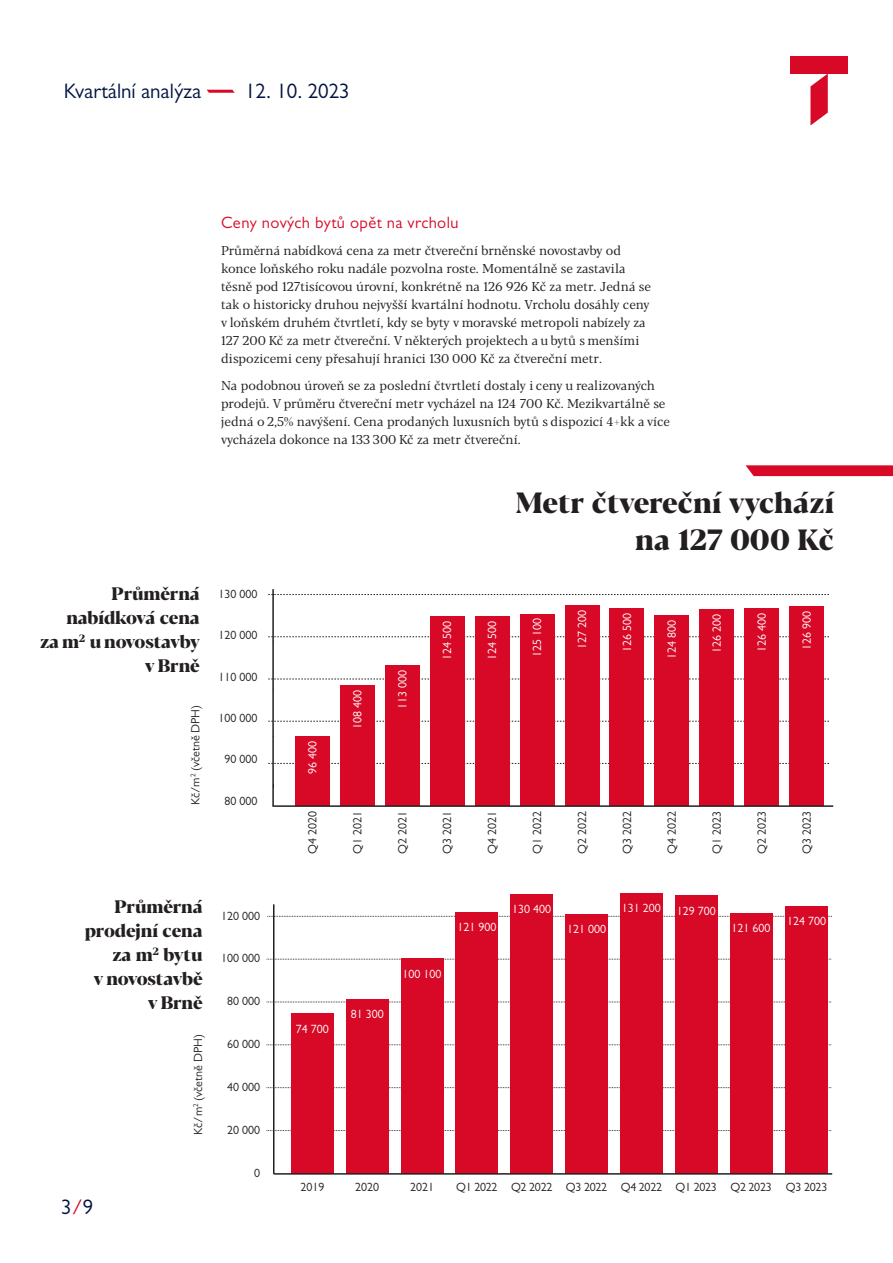
<style>
.page{position:relative;width:893px;height:1263px;background:#fff}
.page>*{position:absolute;margin:0;border:0;box-sizing:border-box;transform-origin:0 0}
.t1{font:800 29.1px/36.5px "Blacker Display";color:#231f20;text-align:right}
.t2{font:21px "Gill Sans MT Pro";color:#001340}
.t3{font:800 18px/24px "Blacker Display";letter-spacing:-.015em;color:#231f20;text-align:right}
.t4{font:16.5px "Gill Sans MT Pro";letter-spacing:.025em;color:#d70926}
.t5{font:12.75px/18px "Blacker Text";color:#231f20}
.t6{font:12px "Gill Sans MT Pro";color:#231f20}
.t7{font:12px "Gill Sans MT Pro";color:#fff}
.s1{color:#d70926}
</style>
<div class="page">
<svg style="left:207px;top:90px;width:28px;height:3px"></svg>
<svg style="left:810px;top:74px;width:18px;height:51px"></svg>
<div style="left:790px;top:56px;width:58px;height:18px;background:#d70926"></div>
<svg style="left:746px;top:465px;width:147px;height:11px;background:#d91631"></svg>
<svg style="left:268px;top:916px;width:564px;height:1px"></svg>
<svg style="left:267px;top:959px;width:565px;height:1px"></svg>
<svg style="left:267px;top:1002px;width:565px;height:1px"></svg>
<svg style="left:267px;top:1044px;width:565px;height:1px"></svg>
<svg style="left:267px;top:1087px;width:565px;height:1px"></svg>
<svg style="left:267px;top:1130px;width:565px;height:1px"></svg>
<hr style="left:273px;top:904px;width:1px;height:270px;background:#231f20">
<div style="left:291px;top:1014px;width:43px;height:160px;background:#d70926"></div>
<div style="left:346px;top:999px;width:42px;height:175px;background:#d70926"></div>
<div style="left:401px;top:959px;width:42px;height:215px;background:#d70926"></div>
<div style="left:456px;top:912px;width:42px;height:262px;background:#d70926"></div>
<div style="left:510px;top:894px;width:43px;height:280px;background:#d70926"></div>
<div style="left:565px;top:914px;width:43px;height:260px;background:#d70926"></div>
<div style="left:620px;top:893px;width:43px;height:281px;background:#d70926"></div>
<div style="left:730px;top:913px;width:42px;height:261px;background:#d70926"></div>
<div style="left:785px;top:906px;width:43px;height:268px;background:#d70926"></div>
<div style="left:675px;top:896px;width:42px;height:278px;background:#d70926"></div>
<hr style="left:274px;top:1173px;width:558px;height:1px;background:#231f20">
<svg style="left:268px;top:721px;width:561px;height:1px"></svg>
<svg style="left:268px;top:679px;width:561px;height:1px"></svg>
<svg style="left:268px;top:763px;width:561px;height:1px"></svg>
<svg style="left:268px;top:636px;width:561px;height:7px"></svg>
<svg style="left:268px;top:594px;width:561px;height:1px"></svg>
<div style="left:565px;top:605px;width:34px;height:201px;background:#d70926"></div>
<div style="left:430px;top:617px;width:34px;height:189px;background:#d70926"></div>
<div style="left:295px;top:736px;width:34px;height:70px;background:#d70926"></div>
<div style="left:520px;top:614px;width:34px;height:192px;background:#d70926"></div>
<div style="left:385px;top:666px;width:34px;height:140px;background:#d70926"></div>
<div style="left:475px;top:617px;width:34px;height:189px;background:#d70926"></div>
<div style="left:340px;top:685px;width:34px;height:121px;background:#d70926"></div>
<div style="left:610px;top:608px;width:34px;height:198px;background:#d70926"></div>
<div style="left:700px;top:609px;width:34px;height:197px;background:#d70926"></div>
<div style="left:655px;top:615px;width:34px;height:191px;background:#d70926"></div>
<div style="left:745px;top:609px;width:34px;height:197px;background:#d70926"></div>
<div style="left:790px;top:607px;width:34px;height:199px;background:#d70926"></div>
<hr style="left:272px;top:589px;width:2px;height:217px;background:#231f20">
<hr style="left:273px;top:805px;width:560px;height:2px;background:#231f20">
<h2 class="t2" style="left:64px;top:78px;width:139px">Kvartální analýza</h2>
<h2 class="t2" style="left:245px;top:78px;width:106px">12. 10. 2023</h2>
<p class="t4" style="left:221px;top:213px;width:239px">Ceny nových bytů opět na vrcholu</p>
<p class="t5" style="left:221px;top:242px;width:431px">Průměrná nabídková cena za metr čtvereční brněnské novostavby od konce loňského roku nadále pozvolna roste. Momentálně se zastavila těsně pod 127tisícovou úrovní, konkrétně na 126 926 Kč za metr. Jedná se tak o historicky druhou nejvyšší kvartální hodnotu. Vrcholu dosáhly ceny v loňském druhém čtvrtletí, kdy se byty v moravské metropoli nabízely za 127 200 Kč za metr čtvereční. V některých projektech a u bytů s menšími dispozicemi ceny přesahují hranici 130 000 Kč za čtvereční metr.</p>
<p class="t5" style="left:221px;top:377px;width:450px">Na podobnou úroveň se za poslední čtvrtletí dostaly i ceny u realizovaných prodejů. V průměru čtvereční metr vycházel na 124 700 Kč. Mezikvartálně se jedná o 2,5% navýšení. Cena prodaných luxusních bytů s dispozicí 4+kk a více vycházela dokonce na 133 300 Kč za metr čtvereční.</p>
<h3 class="t3" style="left:40px;top:583px;width:161px">Průměrná nabídková cena<br>za m<sup>2</sup> u novostavby v Brně</h3>
<p class="t6" style="left:188px;top:805px;width:102px;rotate:-90deg">Kč/m<sup>2</sup> (včetně DPH)</p>
<p class="t6" style="left:218px;top:587px;width:40px">130 000</p>
<p class="t6" style="left:218px;top:628px;width:40px">120 000</p>
<p class="t6" style="left:218px;top:669px;width:40px">110 000</p>
<p class="t6" style="left:218px;top:711px;width:40px">100 000</p>
<p class="t6" style="left:224px;top:752px;width:34px">90 000</p>
<p class="t6" style="left:224px;top:793px;width:34px">80 000</p>
<h3 class="t3" style="left:85px;top:896px;width:119px">Průměrná prodejní cena za m<sup>2</sup> bytu<br>v novostavbě v Brně</h3>
<h2 class="t2" style="left:61px;top:1194px;width:34px">3<span class="s1">/</span>9</h2>
<p class="t6" style="left:191px;top:1135px;width:102px;rotate:-90deg">Kč/m<sup>2</sup> (včetně DPH)</p>
<p class="t6" style="left:221px;top:908px;width:40px">120 000</p>
<p class="t6" style="left:221px;top:951px;width:40px">100 000</p>
<p class="t6" style="left:227px;top:994px;width:34px">80 000</p>
<p class="t6" style="left:227px;top:1037px;width:34px">60 000</p>
<p class="t6" style="left:227px;top:1080px;width:34px">40 000</p>
<p class="t6" style="left:227px;top:1123px;width:34px">20 000</p>
<p class="t6" style="left:254px;top:1166px;width:7px">0</p>
<h1 class="t1" style="left:516px;top:486px;width:320px">Metr čtvereční vychází na 127 000 Kč</h1>
<p class="t7" style="left:305px;top:773px;width:34px;rotate:-90deg">96 400</p>
<p class="t6" style="left:305px;top:854px;width:44px;rotate:-90deg">Q4 2020</p>
<p class="t7" style="left:296px;top:1021px;width:34px">74 700</p>
<p class="t7" style="left:350px;top:728px;width:40px;rotate:-90deg">108 400</p>
<p class="t7" style="left:395px;top:709px;width:40px;rotate:-90deg">113 000</p>
<p class="t7" style="left:440px;top:660px;width:40px;rotate:-90deg">124 500</p>
<p class="t7" style="left:485px;top:660px;width:40px;rotate:-90deg">124 500</p>
<p class="t7" style="left:530px;top:657px;width:40px;rotate:-90deg">125 100</p>
<p class="t7" style="left:575px;top:648px;width:40px;rotate:-90deg">127 200</p>
<p class="t7" style="left:620px;top:651px;width:40px;rotate:-90deg">126 500</p>
<p class="t7" style="left:665px;top:659px;width:40px;rotate:-90deg">124 800</p>
<p class="t7" style="left:710px;top:653px;width:40px;rotate:-90deg">126 200</p>
<p class="t7" style="left:755px;top:652px;width:40px;rotate:-90deg">126 400</p>
<p class="t7" style="left:800px;top:650px;width:40px;rotate:-90deg">126 900</p>
<p class="t6" style="left:350px;top:854px;width:44px;rotate:-90deg">Q1 2021</p>
<p class="t6" style="left:395px;top:854px;width:44px;rotate:-90deg">Q2 2021</p>
<p class="t6" style="left:440px;top:854px;width:44px;rotate:-90deg">Q3 2021</p>
<p class="t6" style="left:485px;top:854px;width:44px;rotate:-90deg">Q4 2021</p>
<p class="t6" style="left:530px;top:854px;width:44px;rotate:-90deg">Q1 2022</p>
<p class="t6" style="left:575px;top:854px;width:44px;rotate:-90deg">Q2 2022</p>
<p class="t6" style="left:620px;top:854px;width:44px;rotate:-90deg">Q3 2022</p>
<p class="t6" style="left:665px;top:854px;width:44px;rotate:-90deg">Q4 2022</p>
<p class="t6" style="left:710px;top:854px;width:44px;rotate:-90deg">Q1 2023</p>
<p class="t6" style="left:755px;top:854px;width:44px;rotate:-90deg">Q2 2023</p>
<p class="t6" style="left:800px;top:854px;width:44px;rotate:-90deg">Q3 2023</p>
<p class="t7" style="left:351px;top:1007px;width:34px">81 300</p>
<p class="t7" style="left:403px;top:966px;width:40px">100 100</p>
<p class="t7" style="left:457px;top:920px;width:40px">121 900</p>
<p class="t7" style="left:512px;top:902px;width:40px">130 400</p>
<p class="t7" style="left:567px;top:922px;width:40px">121 000</p>
<p class="t7" style="left:622px;top:901px;width:40px">131 200</p>
<p class="t7" style="left:677px;top:903px;width:40px">129 700</p>
<p class="t7" style="left:732px;top:921px;width:40px">121 600</p>
<p class="t7" style="left:787px;top:914px;width:40px">124 700</p>
<p class="t6" style="left:300px;top:1179px;width:25px">2019</p>
<p class="t6" style="left:355px;top:1179px;width:25px">2020</p>
<p class="t6" style="left:410px;top:1179px;width:25px">2021</p>
<p class="t6" style="left:456px;top:1179px;width:43px">Q1 2022</p>
<p class="t6" style="left:511px;top:1179px;width:43px">Q2 2022</p>
<p class="t6" style="left:566px;top:1179px;width:43px">Q3 2022</p>
<p class="t6" style="left:621px;top:1179px;width:43px">Q4 2022</p>
<p class="t6" style="left:675px;top:1179px;width:43px">Q1 2023</p>
<p class="t6" style="left:730px;top:1179px;width:43px">Q2 2023</p>
<p class="t6" style="left:786px;top:1179px;width:43px">Q3 2023</p>
</div>
